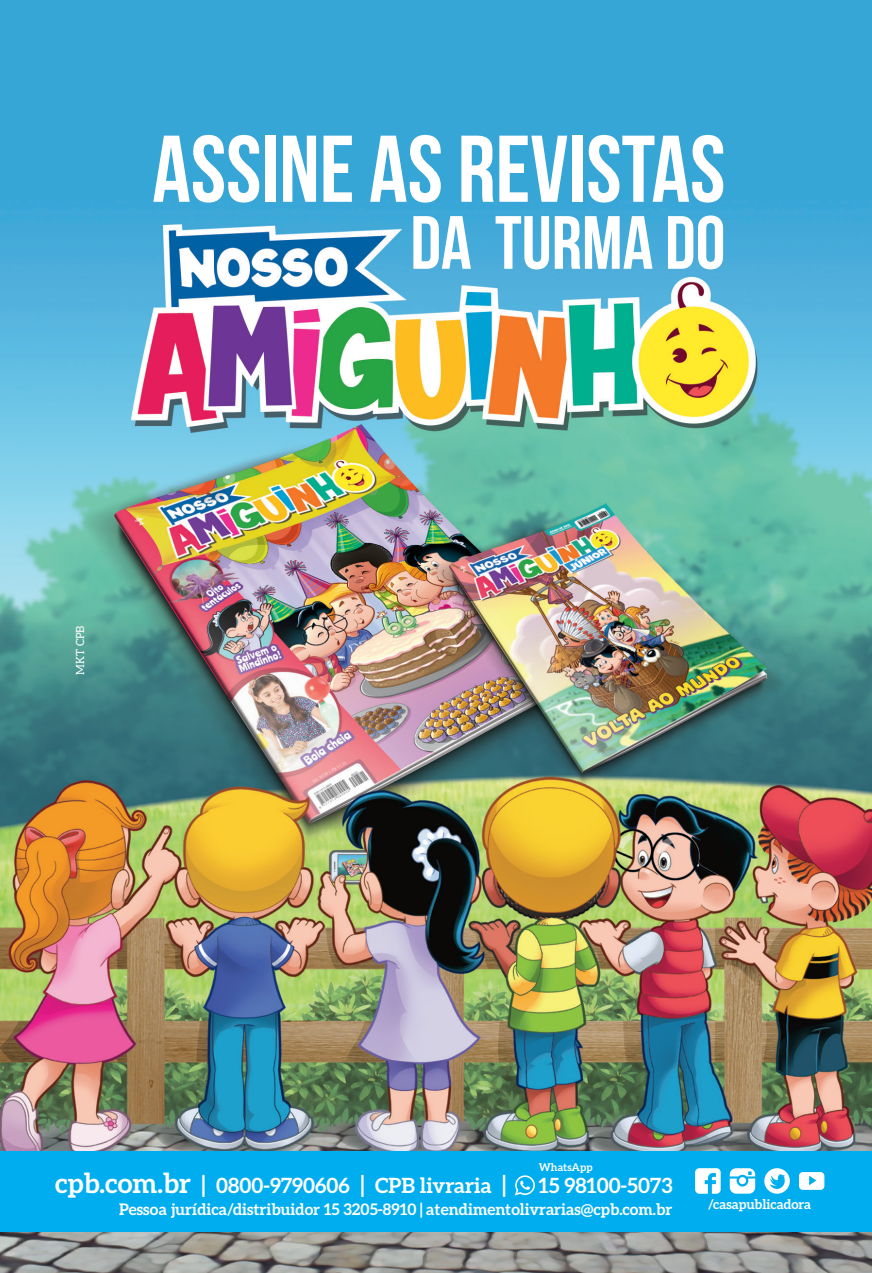
<style>
.page{position:relative;width:872px;height:1273px;background:#fff}
.page>*{position:absolute;margin:0;border:0;box-sizing:border-box;transform-origin:0 0}
.t1{font:94.5px "Bebas Neue";color:#fff}
.t2{font:75.15px "Bebas Neue";color:#fff}
.t3{font:700 20.93px "Aleo";color:#fff}
.t4{font:700 15.97px "Aleo";color:#fff}
.t5{font:700 13.28px "Aleo";color:#fff}
.t6{font:11.25px "Aleo";color:#fff}
.t7{font:700 10.8px "Aleo";color:#fff}
.s1{font-size:27.45px}
.s2{font-size:23.4px}
</style>
<div class="page">
<img style="left:0;top:0;width:872px;height:1272px">
<div style="left:0;top:1151px;width:872px;height:81px;background:#00aeef"></div>
<svg style="left:730px;top:1168px;width:25px;height:25px"></svg>
<svg style="left:695px;top:1168px;width:26px;height:25px"></svg>
<svg style="left:764px;top:1168px;width:26px;height:25px"></svg>
<svg style="left:799px;top:1172px;width:25px;height:17px"></svg>
<svg style="left:515px;top:1175px;width:20px;height:20px"></svg>
<svg style="left:867px;top:0;width:5px;height:3px"></svg>
<h1 class="t1" style="left:152px;top:117px;width:575px">ASSINE AS REVISTAS</h1>
<h2 class="t2" style="left:410px;top:201px;width:317px">DA TURMA DO</h2>
<p class="t6" style="left:74px;top:674px;width:51px;rotate:-90deg">MKT CPB</p>
<p class="t7" style="left:539px;top:1160px;width:55px">WhatsApp</p>
<h3 class="t3" style="left:55px;top:1173px;width:452px"><span class="s1">cpb.com.br</span> <span class="s2">|</span> 0800-9790606 <span class="s2">|</span> CPB livraria <span class="s2">|</span></h3>
<h3 class="t3" style="left:538px;top:1173px;width:135px">15 98100-5073</h3>
<p class="t4" style="left:119px;top:1199px;width:555px">Pessoa jurídica/distribuidor 15 3205-8910 | atendimentolivrarias@cpb.com.br</p>
<p class="t5" style="left:708px;top:1196px;width:104px">/casapublicadora</p>
</div>
